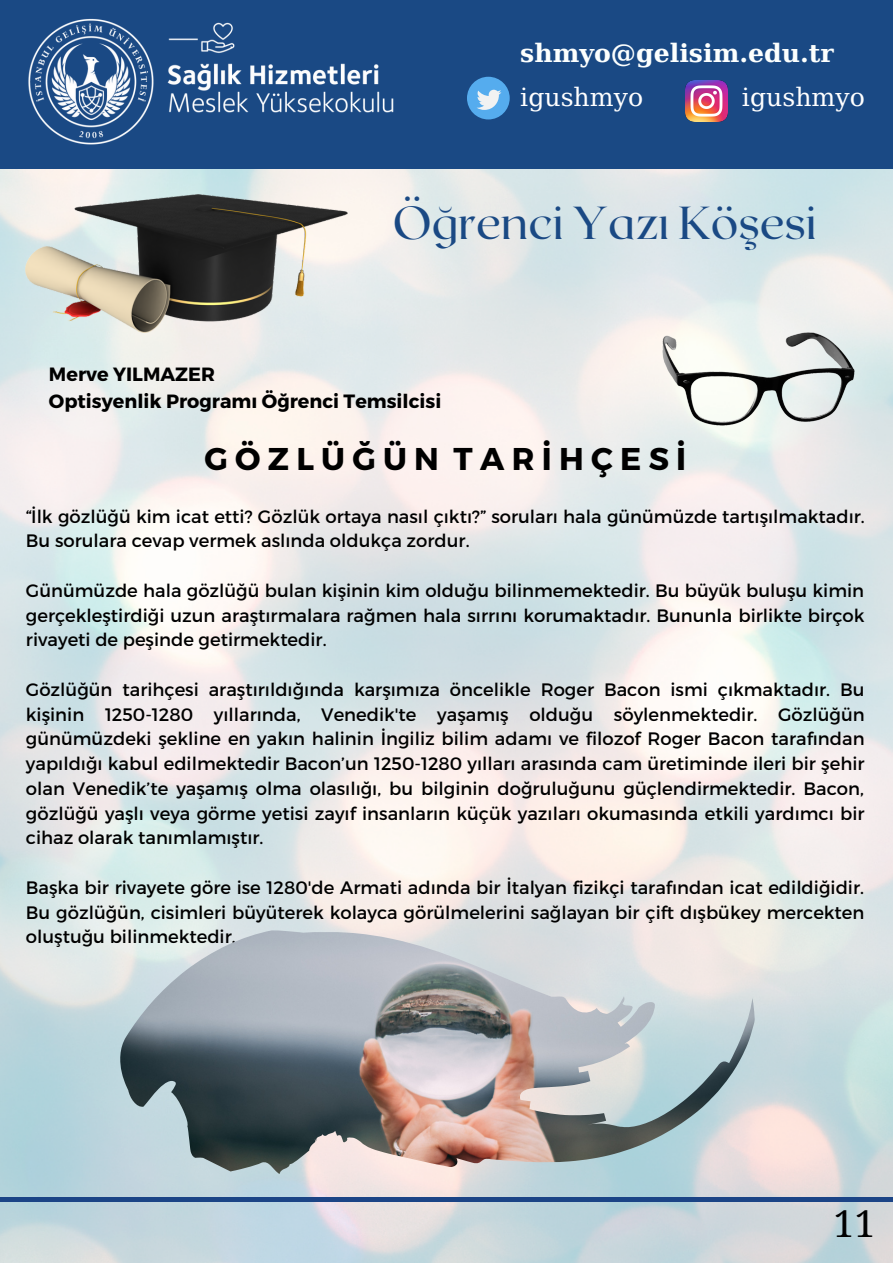
<style>
.page{position:relative;width:893px;height:1264px;background:#fff}
.page>*{position:absolute;margin:0;border:0;box-sizing:border-box;transform-origin:0 0}
.t1{font:46.2px "Roxborough CF";color:#1a4984}
.t2{font:37.2px "Noto Serif";color:#000}
.t3{font:700 31.5px "Montserrat";letter-spacing:.23em;color:#000}
.t4{font:700 25.2px "DejaVu Serif";color:#fcfffe}
.t5{font:25.2px "DejaVu Serif";color:#fff}
.t6{font:700 19.2px "Montserrat";color:#000}
.t7{font:18px/24.8px "Montserrat";color:#000;text-align:justify}
</style>
<div class="page">
<img style="left:0;top:169px;width:892px;height:1093px">
<div style="left:0;top:69px;width:892px;height:100px;background:#1a4984"></div>
<div style="left:0;top:0;width:892px;height:71px;background:#1a4984"></div>
<div style="left:467px;top:77px;width:42px;height:42px;background:#55acee;border-radius:50%"></div>
<svg style="left:477px;top:90px;width:24px;height:20px"></svg>
<img style="left:686px;top:80px;width:41px;height:42px">
<img style="left:0;top:18px;width:424px;height:165px">
<hr style="left:0;top:1197px;width:892px;height:4px;background:#1b4486">
<img style="left:26px;top:194px;width:321px;height:138px">
<img style="left:120px;top:930px;width:634px;height:243px">
<img style="left:662px;top:332px;width:192px;height:94px">
<p class="t4" style="left:520px;top:38px;width:315px">shmyo@gelisim.edu.tr</p>
<p class="t5" style="left:520px;top:82px;width:124px">igushmyo</p>
<p class="t5" style="left:742px;top:82px;width:124px">igushmyo</p>
<p class="t1" style="left:393px;top:193px;width:423px">Öğrenci Yazı Köşesi</p>
<p class="t6" style="left:49px;top:362px;width:167px">Merve YILMAZER</p>
<p class="t6" style="left:49px;top:388px;width:394px">Optisyenlik Programı Öğrenci Temsilcisi</p>
<p class="t3" style="left:204px;top:438px;width:483px">GÖZLÜĞÜN TARİHÇESİ</p>
<p class="t7" style="left:26px;top:503px;width:840px">“İlk gözlüğü kim icat etti? Gözlük ortaya nasıl çıktı?” soruları hala günümüzde tartışılmaktadır.<br>Bu sorulara cevap vermek aslında oldukça zordur.</p>
<p class="t7" style="left:26px;top:577px;width:840px">Günümüzde hala gözlüğü bulan kişinin kim olduğu bilinmemektedir. Bu büyük buluşu kimin gerçekleştirdiği uzun araştırmalara rağmen hala sırrını korumaktadır. Bununla birlikte birçok rivayeti de peşinde getirmektedir.</p>
<p class="t7" style="left:26px;top:676px;width:840px">Gözlüğün tarihçesi araştırıldığında karşımıza öncelikle Roger Bacon ismi çıkmaktadır. Bu kişinin 1250-1280 yıllarında, Venedik'te yaşamış olduğu söylenmektedir. Gözlüğün günümüzdeki şekline en yakın halinin İngiliz bilim adamı ve filozof Roger Bacon tarafından yapıldığı kabul edilmektedir Bacon’un 1250-1280 yılları arasında cam üretiminde ileri bir şehir olan Venedik’te yaşamış olma olasılığı, bu bilginin doğruluğunu güçlendirmektedir. Bacon, gözlüğü yaşlı veya görme yetisi zayıf insanların küçük yazıları okumasında etkili yardımcı bir cihaz olarak tanımlamıştır.</p>
<p class="t7" style="left:26px;top:874px;width:840px">Başka bir rivayete göre ise 1280'de Armati adında bir İtalyan fizikçi tarafından icat edildiğidir.<br>Bu gözlüğün, cisimleri büyüterek kolayca görülmelerini sağlayan bir çift dışbükey mercekten oluştuğu bilinmektedir.</p>
<p class="t2" style="left:833px;top:1197px;width:43px">11</p>
</div>
